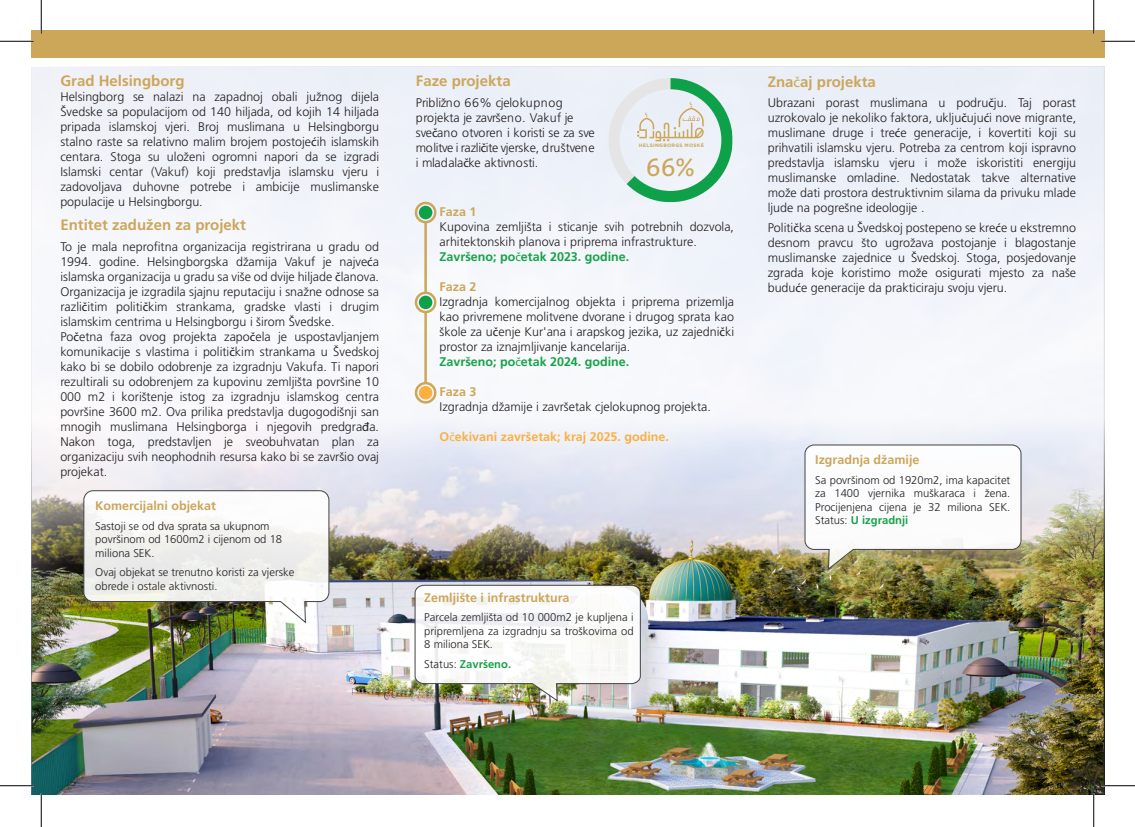
<style>
.page{position:relative;width:1135px;height:827px;background:#fff}
.page>*{position:absolute;margin:0;border:0;box-sizing:border-box;transform-origin:0 0}
.t1{font:25.75px "Bahij The Sans Arabic";color:#cca659}
.t2{font:700 15px "Frutiger LT Std";color:#cca659}
.t3{font:300 12.5px/15px "Frutiger LT Std";color:#231f20}
.t4{font:700 12.5px "Frutiger LT Std";color:#cca659}
.t5{font:700 12.5px "Frutiger LT Std";color:#fbb041}
.t6{font:300 11.25px/13.5px "Frutiger LT Std";color:#231f20;text-align:justify}
.t7{font:700 11.25px "Frutiger LT Std";color:#16a249}
.t8{font:700 4.88px "Gotham";letter-spacing:.06em;color:#cca659}
.s1{font-family:"Myriad Pro";font-weight:400}
.s2{font-weight:700;color:#16a249}
.s3{font-family:"Myriad Pro";font-weight:400;color:#16a249}
.s4{font-weight:300;color:#231f20}
</style>
<div class="page">
<img style="left:33px;top:68px;width:1069px;height:726px">
<svg style="left:804px;top:444px;width:218px;height:126px"></svg>
<svg style="left:83px;top:490px;width:247px;height:133px"></svg>
<svg style="left:414px;top:584px;width:227px;height:117px"></svg>
<div style="left:31px;top:31px;width:1073px;height:27px;background:#cca659"></div>
<svg style="left:608px;top:78px;width:125px;height:124px"></svg>
<div style="left:415px;top:202px;width:21px;height:21px;border:2px solid #cca659;border-radius:50%"></div>
<div style="left:419px;top:206px;width:13px;height:13px;background:#0fa14a;border-radius:50%"></div>
<div style="left:415px;top:291px;width:21px;height:22px;border:2px solid #cca659;border-radius:50%"></div>
<div style="left:419px;top:295px;width:13px;height:14px;background:#0fa14a;border-radius:50%"></div>
<hr style="left:424px;top:222px;width:3px;height:71px;background:#cca659">
<div style="left:415px;top:382px;width:21px;height:21px;border:2px solid #cca659;border-radius:50%"></div>
<div style="left:419px;top:386px;width:13px;height:13px;background:#fbb041;border-radius:50%"></div>
<hr style="left:424px;top:312px;width:3px;height:71px;background:#cca659">
<hr style="left:0;top:40px;width:34px;height:2px;background:#fff">
<hr style="left:1101px;top:40px;width:34px;height:2px;background:#fff">
<hr style="left:40px;top:0;width:2px;height:34px;background:#fff">
<hr style="left:40px;top:793px;width:2px;height:34px;background:#fff">
<hr style="left:0;top:41px;width:34px;height:1px;background:#000">
<hr style="left:1101px;top:41px;width:34px;height:1px;background:#000">
<hr style="left:0;top:785px;width:34px;height:1px;background:#000">
<hr style="left:1101px;top:785px;width:34px;height:1px;background:#000">
<hr style="left:41px;top:0;width:1px;height:34px;background:#000">
<hr style="left:41px;top:793px;width:1px;height:34px;background:#000">
<hr style="left:1093px;top:0;width:1px;height:34px;background:#000">
<hr style="left:1093px;top:793px;width:1px;height:34px;background:#000">
<p class="t2" style="left:60px;top:72px;width:126px">Grad Helsingborg</p>
<p class="t3" style="left:60px;top:89px;width:320px;text-align:justify">Helsingborg se nalazi na zapadnoj obali južnog dijela Švedske sa populacijom od 140 hiljada, od kojih 14 hiljada pripada islamskoj vjeri. Broj muslimana u Helsingborgu stalno raste sa relativno malim brojem postoje<span class="s1">ć</span>ih islamskih centara. Stoga su uloženi ogromni napori da se izgradi Islamski centar (Vakuf) koji predstavlja islamsku vjeru i zadovoljava duhovne potrebe i ambicije muslimanske populacije u Helsingborgu.</p>
<p class="t2" style="left:60px;top:216px;width:187px">Entitet zadužen za projekt</p>
<p class="t3" style="left:60px;top:240px;width:320px">To je mala neprofitna organizacija registrirana u gradu od 1994. godine. Helsingborgska džamija Vakuf je najve<span class="s1">ć</span>a islamska organizacija u gradu sa više od dvije hiljade <span class="s1">č</span>lanova.<br>Organizacija je izgradila sjajnu reputaciju i snažne odnose sa razli<span class="s1">č</span>itim politi<span class="s1">č</span>kim strankama, gradske vlasti i drugim islamskim centrima u Helsingborgu i širom Švedske.<br>Po<span class="s1">č</span>etna faza ovog projekta zapo<span class="s1">č</span>ela je uspostavljanjem komunikacije s vlastima i politi<span class="s1">č</span>kim strankama u Švedskoj kako bi se dobilo odobrenje za izgradnju Vakufa. Ti napori rezultirali su odobrenjem za kupovinu zemljišta površine 10<br>000 m2 i korištenje istog za izgradnju islamskog centra površine 3600 m2. Ova prilika predstavlja dugogodišnji san mnogih muslimana Helsingborga i njegovih predgra<span class="s1">đ</span>a.<br>Nakon toga, predstavljen je sveobuhvatan plan za organizaciju svih neophodnih resursa kako bi se završio ovaj projekat.</p>
<p class="t4" style="left:95px;top:498px;width:122px">Komercijalni objekat</p>
<p class="t6" style="left:95px;top:519px;width:188px;text-align:left">Sastoji se od dva sprata sa ukupnom površinom od 1600m2 i cijenom od 18 miliona SEK.</p>
<p class="t6" style="left:95px;top:566px;width:201px">Ovaj objekat se trenutno koristi za vjerske obrede i ostale aktivnosti.</p>
<p class="t2" style="left:416px;top:72px;width:96px">Faze projekta</p>
<p class="t3" style="left:416px;top:95px;width:180px">Približno 66% cjelokupnog projekta je završeno. Vakuf je sve<span class="s1">č</span>ano otvoren i koristi se za sve molitve i razli<span class="s1">č</span>ite vjerske, društvene i mladala<span class="s1">č</span>ke aktivnosti.</p>
<p class="t8" style="left:639px;top:142px;width:67px">HELSINGBORGS MOSKÉ</p>
<h1 class="t1" style="left:646px;top:146px;width:50px">66%</h1>
<p class="t4" style="left:440px;top:204px;width:38px">Faza 1</p>
<p class="t3" style="left:440px;top:219px;width:296px">Kupovina zemljišta i sticanje svih potrebnih dozvola, arhitektonskih planova i priprema infrastrukture.<br><span class="s2">Završeno; po</span><span class="s3">č</span><span class="s2">etak 2023. godine.</span></p>
<p class="t4" style="left:440px;top:279px;width:38px">Faza 2</p>
<p class="t3" style="left:440px;top:294px;width:296px">Izgradnja komercijalnog objekta i priprema prizemlja kao privremene molitvene dvorane i drugog sprata kao škole za u<span class="s1">č</span>enje Kur'ana i arapskog jezika, uz zajedni<span class="s1">č</span>ki prostor za iznajmljivanje kancelarija.<br><span class="s2">Završeno; po</span><span class="s3">č</span><span class="s2">etak 2024. godine.</span></p>
<p class="t4" style="left:440px;top:384px;width:38px">Faza 3</p>
<p class="t3" style="left:440px;top:399px;width:273px">Izgradnja džamije i završetak cjelokupnog projekta.</p>
<p class="t5" style="left:440px;top:429px;width:231px">O<span class="s1">č</span>ekivani završetak; kraj 2025. godine.</p>
<p class="t4" style="left:424px;top:590px;width:147px">Zemljište i infrastruktura</p>
<p class="t6" style="left:424px;top:611px;width:211px">Parcela zemljišta od 10 000m2 je kupljena i pripremljena za izgradnju sa troškovima od 8 miliona SEK.</p>
<p class="t7" style="left:424px;top:657px;width:88px"><span class="s4">Status:</span> Završeno.</p>
<p class="t2" style="left:768px;top:73px;width:110px">Zna<span class="s1">č</span>aj projekta</p>
<p class="t3" style="left:768px;top:95px;width:310px;text-align:justify">Ubrazani porast muslimana u podru<span class="s1">č</span>ju. Taj porast uzrokovalo je nekoliko faktora, uklju<span class="s1">č</span>uju<span class="s1">ć</span>i nove migrante, muslimane druge i tre<span class="s1">ć</span>e generacije, i kovertiti koji su prihvatili islamsku vjeru. Potreba za centrom koji ispravno predstavlja islamsku vjeru i može iskoristiti energiju muslimanske omladine. Nedostatak takve alternative može dati prostora destruktivnim silama da privuku mlade ljude na pogrešne ideologije .</p>
<p class="t3" style="left:768px;top:220px;width:310px;text-align:justify">Politi<span class="s1">č</span>ka scena u Švedskoj postepeno se kre<span class="s1">ć</span>e u ekstremno desnom pravcu što ugrožava postojanje i blagostanje muslimanske zajednice u Švedskoj. Stoga, posjedovanje zgrada koje koristimo može osigurati mjesto za naše budu<span class="s1">ć</span>e generacije da prakticiraju svoju vjeru.</p>
<p class="t4" style="left:815px;top:452px;width:106px">Izgradnja džamije</p>
<p class="t6" style="left:815px;top:473px;width:197px">Sa površinom od 1920m2, ima kapacitet za 1400 vjernika muškaraca i žena.<br>Procijenjena cijena je 32 miliona SEK.<br>Status: <span class="s2">U izgradnji</span></p>
</div>
